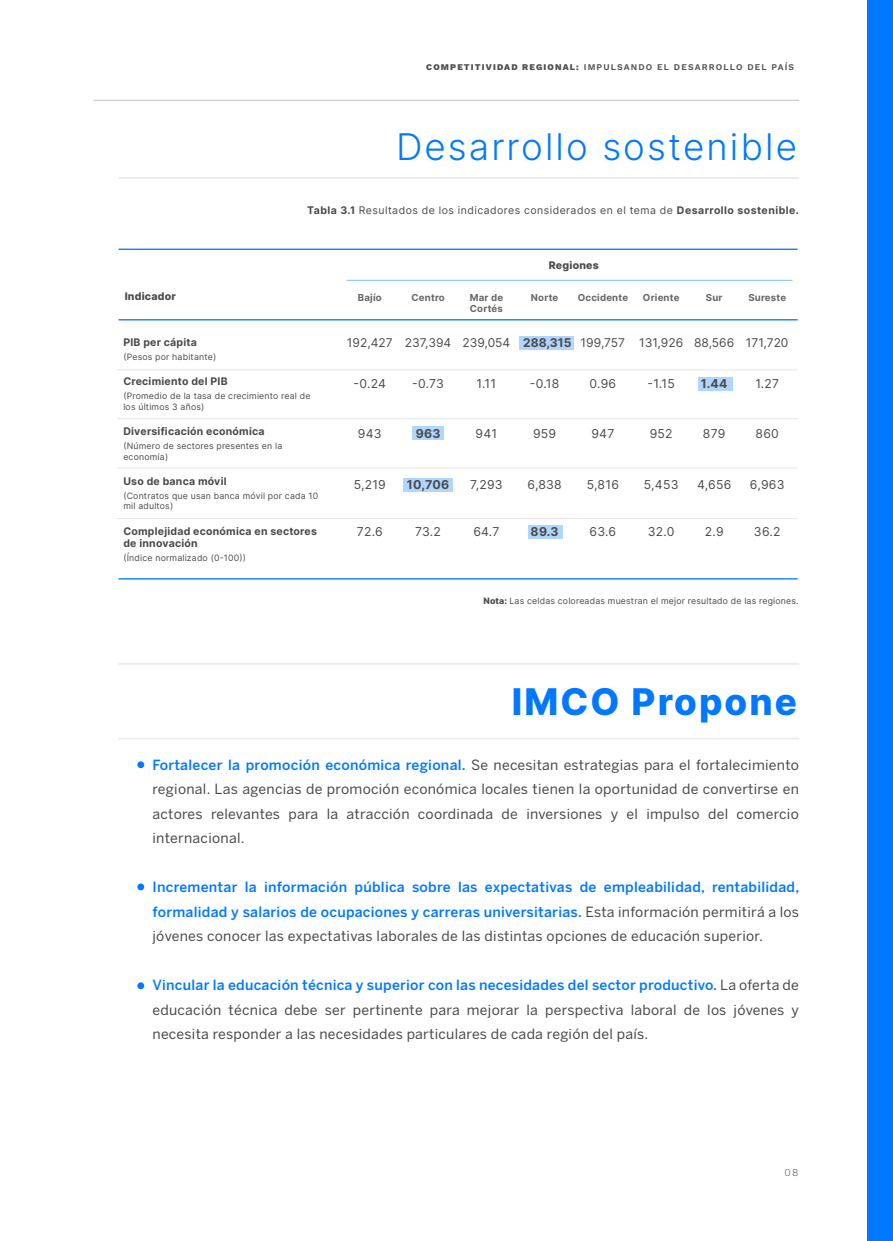
<style>
.page{position:relative;width:893px;height:1241px;background:#fff}
.page>*{position:absolute;margin:0;border:0;box-sizing:border-box;transform-origin:0 0}
.t1{font:300 36.75px "Inter";letter-spacing:.055em;color:#0078ff}
.t2{font:800 36.75px "Inter";letter-spacing:.055em;color:#0078ff}
.t3{font:14px/24.5px "Benton Sans";letter-spacing:.02em;color:#4a4a49;text-align:justify}
.t4{font:500 14px/24.5px "Benton Sans";letter-spacing:.02em;color:#0078ff;text-align:justify}
.t5{font:12.25px "Inter";letter-spacing:.02em;color:#4a4a49}
.t6{font:700 12.25px "Inter";letter-spacing:.02em;color:#4a4a49}
.t7{font:12.08px "Inter";color:#4a4a49}
.t8{font:700 12.08px "Inter";color:#4a4a49}
.t9{font:700 10.5px/12.6px "Inter";letter-spacing:.02em;color:#4a4a49}
.t10{font:10.5px "Inter";letter-spacing:.045em;color:#4a4a49}
.t11{font:800 10.5px "Inter";letter-spacing:.02em;color:#4a4a49}
.t12{font:300 10.5px "Work Sans";color:#4d4d4d}
.t13{font:700 9.62px/11.5px "Inter";letter-spacing:.02em;color:#666}
.t14{font:8.75px/10.5px "Inter";letter-spacing:.02em;color:#4a4a49}
.t15{font:600 8.75px "Work Sans";letter-spacing:.13em;color:#4d4d4d}
.s1{font-weight:800}
.s2{font-weight:700}
.s3{font-weight:500;color:#0078ff}
.s4{font-weight:400;color:#4a4a49}
</style>
<div class="page">
<div style="left:520px;top:336px;width:54px;height:14px;background:#b0d5ff"></div>
<div style="left:698px;top:377px;width:35px;height:14px;background:#b0d5ff"></div>
<div style="left:412px;top:426px;width:32px;height:14px;background:#b0d5ff"></div>
<div style="left:404px;top:478px;width:49px;height:14px;background:#b0d5ff"></div>
<div style="left:528px;top:525px;width:35px;height:14px;background:#b0d5ff"></div>
<div style="left:868px;top:0;width:25px;height:1240px;background:#0078ff"></div>
<hr style="left:93px;top:100px;width:706px;height:1px;background:#ccc">
<hr style="left:119px;top:177px;width:680px;height:2px;background:#ebebeb">
<hr style="left:119px;top:663px;width:680px;height:1px;background:#ebebeb">
<hr style="left:119px;top:737px;width:680px;height:2px;background:#ebebeb">
<hr style="left:118px;top:319px;width:680px;height:1px;background:#0078ff">
<hr style="left:118px;top:578px;width:680px;height:1px;background:#0078ff">
<hr style="left:117px;top:369px;width:681px;height:1px;background:#e6e6e6">
<hr style="left:117px;top:418px;width:681px;height:1px;background:#e6e6e6">
<hr style="left:117px;top:467px;width:681px;height:1px;background:#e6e6e6">
<hr style="left:117px;top:518px;width:680px;height:1px;background:#e6e6e6">
<hr style="left:346px;top:280px;width:446px;height:1px;background:#0078ff">
<hr style="left:118px;top:248px;width:680px;height:2px;background:#0078ff">
<div style="left:137px;top:761px;width:7px;height:7px;background:#0078ff;border-radius:50%"></div>
<div style="left:137px;top:883px;width:7px;height:7px;background:#0078ff;border-radius:50%"></div>
<div style="left:137px;top:982px;width:7px;height:7px;background:#0078ff;border-radius:50%"></div>
<p class="t15" style="left:426px;top:61px;width:369px"><span class="s1">COMPETITIVIDAD REGIONAL:</span> IMPULSANDO EL DESARROLLO DEL PAÍS</p>
<h1 class="t1" style="left:396px;top:119px;width:403px">Desarrollo sostenible</h1>
<p class="t10" style="left:307px;top:203px;width:493px"><span class="s2">Tabla 3.1</span> Resultados de los indicadores considerados en el tema de <span class="s2">Desarrollo sostenible.</span></p>
<p class="t11" style="left:125px;top:288px;width:53px">Indicador</p>
<p class="t9" style="left:123px;top:336px;width:75px">PIB per cápita</p>
<p class="t14" style="left:123px;top:351px;width:94px">(Pesos por habitante)</p>
<p class="t9" style="left:123px;top:375px;width:106px">Crecimiento del PIB</p>
<p class="t14" style="left:123px;top:390px;width:189px">(Promedio de la tasa de crecimiento real de los últimos 3 años)</p>
<p class="t9" style="left:123px;top:424px;width:143px">Diversificación económica</p>
<p class="t14" style="left:123px;top:440px;width:160px">(Número de sectores presentes en la economía)</p>
<p class="t9" style="left:123px;top:474px;width:105px">Uso de banca móvil</p>
<p class="t14" style="left:123px;top:490px;width:196px">(Contratos que usan banca móvil por cada 10 mil adultos)</p>
<p class="t9" style="left:123px;top:524px;width:195px">Complejidad económica en sectores de innovación</p>
<p class="t14" style="left:123px;top:552px;width:124px">(Índice normalizado (0-100))</p>
<p class="t11" style="left:549px;top:257px;width:51px">Regiones</p>
<p class="t13" style="left:358px;top:291px;width:25px">Bajío</p>
<p class="t13" style="left:411px;top:291px;width:35px">Centro</p>
<p class="t13" style="left:470px;top:291px;width:35px">Mar de<br>Cortés</p>
<p class="t13" style="left:531px;top:291px;width:29px">Norte</p>
<p class="t13" style="left:578px;top:291px;width:52px">Occidente</p>
<p class="t13" style="left:643px;top:291px;width:38px">Oriente</p>
<p class="t13" style="left:706px;top:291px;width:18px">Sur</p>
<p class="t13" style="left:748px;top:291px;width:39px">Sureste</p>
<p class="t7" style="left:347px;top:334px;width:47px">192,427</p>
<p class="t5" style="left:354px;top:375px;width:34px">-0.24</p>
<p class="t7" style="left:405px;top:334px;width:48px">237,394</p>
<p class="t5" style="left:412px;top:375px;width:33px">-0.73</p>
<p class="t7" style="left:462px;top:334px;width:49px">239,054</p>
<p class="t5" style="left:477px;top:375px;width:21px">1.11</p>
<p class="t8" style="left:523px;top:334px;width:50px">288,315</p>
<p class="t5" style="left:530px;top:375px;width:31px">-0.18</p>
<p class="t7" style="left:581px;top:334px;width:46px">199,757</p>
<p class="t5" style="left:590px;top:375px;width:28px">0.96</p>
<p class="t7" style="left:639px;top:334px;width:46px">131,926</p>
<p class="t5" style="left:648px;top:375px;width:29px">-1.15</p>
<p class="t7" style="left:694px;top:334px;width:42px">88,566</p>
<p class="t6" style="left:701px;top:375px;width:28px">1.44</p>
<p class="t7" style="left:746px;top:334px;width:44px">171,720</p>
<p class="t5" style="left:755px;top:375px;width:25px">1.27</p>
<p class="t5" style="left:358px;top:424px;width:25px">943</p>
<p class="t6" style="left:416px;top:424px;width:26px">963</p>
<p class="t5" style="left:476px;top:424px;width:23px">941</p>
<p class="t5" style="left:533px;top:424px;width:25px">959</p>
<p class="t5" style="left:591px;top:424px;width:24px">947</p>
<p class="t5" style="left:650px;top:424px;width:24px">952</p>
<p class="t5" style="left:703px;top:424px;width:24px">879</p>
<p class="t5" style="left:756px;top:424px;width:25px">860</p>
<p class="t5" style="left:354px;top:475px;width:34px">5,219</p>
<p class="t6" style="left:407px;top:475px;width:44px">10,706</p>
<p class="t5" style="left:470px;top:475px;width:34px">7,293</p>
<p class="t5" style="left:527px;top:475px;width:36px">6,838</p>
<p class="t5" style="left:587px;top:475px;width:34px">5,816</p>
<p class="t5" style="left:644px;top:475px;width:36px">5,453</p>
<p class="t5" style="left:697px;top:475px;width:36px">4,656</p>
<p class="t5" style="left:750px;top:475px;width:36px">6,963</p>
<p class="t5" style="left:357px;top:523px;width:27px">72.6</p>
<p class="t5" style="left:415px;top:523px;width:27px">73.2</p>
<p class="t5" style="left:473px;top:523px;width:28px">64.7</p>
<p class="t6" style="left:531px;top:523px;width:29px">89.3</p>
<p class="t5" style="left:590px;top:523px;width:28px">63.6</p>
<p class="t5" style="left:648px;top:523px;width:28px">32.0</p>
<p class="t5" style="left:705px;top:523px;width:20px">2.9</p>
<p class="t5" style="left:754px;top:523px;width:28px">36.2</p>
<p class="t14" style="left:483px;top:595px;width:317px"><span class="s1">Nota:</span> Las celdas coloreadas muestran el mejor resultado de las regiones.</p>
<h1 class="t2" style="left:512px;top:675px;width:287px">IMCO Propone</h1>
<p class="t3" style="left:152px;top:752px;width:648px"><span class="s3">Fortalecer la promoción económica regional.</span> Se necesitan estrategias para el fortalecimiento regional. Las agencias de promoción económica locales tienen la oportunidad de convertirse en actores relevantes para la atracción coordinada de inversiones y el impulso del comercio internacional.</p>
<p class="t4" style="left:152px;top:874px;width:648px">Incrementar la información pública sobre las expectativas de empleabilidad, rentabilidad, formalidad y salarios de ocupaciones y carreras universitarias. <span class="s4">Esta información permitirá a los jóvenes conocer las expectativas laborales de las distintas opciones de educación superior.</span></p>
<p class="t3" style="left:152px;top:972px;width:648px"><span class="s3">Vincular la educación técnica y superior con las necesidades del sector productivo.</span> La oferta de educación técnica debe ser pertinente para mejorar la perspectiva laboral de los jóvenes y necesita responder a las necesidades particulares de cada región del país.</p>
<p class="t12" style="left:784px;top:1164px;width:15px">08</p>
</div>
